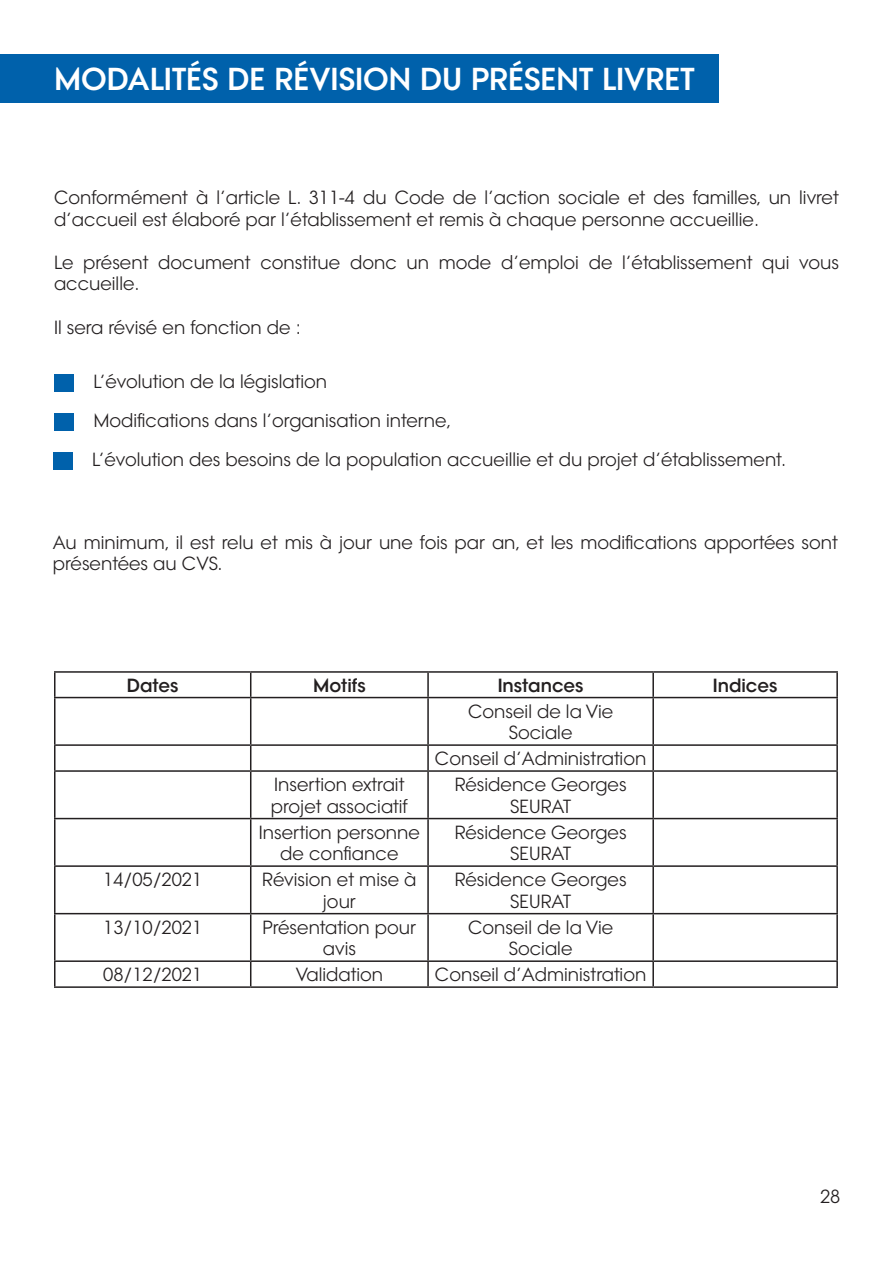
<style>
.page{position:relative;width:893px;height:1263px;background:#fff}
.page>*{position:absolute;margin:0;border:0;box-sizing:border-box;transform-origin:0 0}
.t1{font:700 30px "Vogue Avant Garde";color:#fff}
.t2{font:18px/21.6px "Vogue Avant Garde";color:#231f20}
.t3{font:700 18px "Vogue Avant Garde";color:#231f20}
</style>
<div class="page">
<div style="left:0;top:54px;width:719px;height:49px;background:#0061ab"></div>
<div style="left:54px;top:374px;width:19px;height:18px;background:#0061ab"></div>
<div style="left:54px;top:413px;width:19px;height:18px;background:#0061ab"></div>
<div style="left:53px;top:452px;width:19px;height:18px;background:#0061ab"></div>
<hr style="left:54px;top:671px;width:197px;height:2px;background:#231f20">
<hr style="left:54px;top:673px;width:2px;height:24px;background:#231f20">
<hr style="left:251px;top:671px;width:177px;height:2px;background:#231f20">
<svg style="left:250px;top:673px;width:1px;height:24px"></svg>
<hr style="left:428px;top:671px;width:225px;height:2px;background:#231f20">
<hr style="left:427px;top:673px;width:2px;height:24px;background:#231f20">
<hr style="left:653px;top:671px;width:185px;height:2px;background:#231f20">
<hr style="left:652px;top:673px;width:2px;height:24px;background:#231f20">
<hr style="left:836px;top:673px;width:2px;height:24px;background:#231f20">
<hr style="left:54px;top:697px;width:197px;height:1px;background:#231f20">
<hr style="left:54px;top:698px;width:2px;height:46px;background:#231f20">
<hr style="left:251px;top:697px;width:177px;height:1px;background:#231f20">
<hr style="left:250px;top:698px;width:1px;height:46px;background:#231f20">
<hr style="left:428px;top:697px;width:225px;height:1px;background:#231f20">
<hr style="left:427px;top:698px;width:2px;height:46px;background:#231f20">
<hr style="left:653px;top:697px;width:185px;height:1px;background:#231f20">
<hr style="left:652px;top:698px;width:2px;height:46px;background:#231f20">
<hr style="left:836px;top:698px;width:2px;height:46px;background:#231f20">
<hr style="left:54px;top:744px;width:197px;height:2px;background:#231f20">
<hr style="left:54px;top:746px;width:2px;height:24px;background:#231f20">
<hr style="left:251px;top:744px;width:177px;height:2px;background:#231f20">
<svg style="left:250px;top:746px;width:1px;height:24px"></svg>
<hr style="left:428px;top:744px;width:225px;height:2px;background:#231f20">
<hr style="left:427px;top:746px;width:2px;height:24px;background:#231f20">
<hr style="left:653px;top:744px;width:185px;height:2px;background:#231f20">
<hr style="left:652px;top:746px;width:2px;height:24px;background:#231f20">
<hr style="left:836px;top:746px;width:2px;height:24px;background:#231f20">
<hr style="left:54px;top:770px;width:197px;height:2px;background:#231f20">
<hr style="left:54px;top:772px;width:2px;height:46px;background:#231f20">
<hr style="left:251px;top:770px;width:177px;height:2px;background:#231f20">
<hr style="left:250px;top:772px;width:1px;height:46px;background:#231f20">
<hr style="left:428px;top:770px;width:225px;height:2px;background:#231f20">
<hr style="left:427px;top:772px;width:2px;height:46px;background:#231f20">
<hr style="left:653px;top:770px;width:185px;height:2px;background:#231f20">
<hr style="left:652px;top:772px;width:2px;height:46px;background:#231f20">
<hr style="left:836px;top:772px;width:2px;height:46px;background:#231f20">
<hr style="left:54px;top:818px;width:197px;height:1px;background:#231f20">
<hr style="left:54px;top:819px;width:2px;height:46px;background:#231f20">
<hr style="left:251px;top:818px;width:177px;height:1px;background:#231f20">
<hr style="left:250px;top:819px;width:1px;height:46px;background:#231f20">
<hr style="left:428px;top:818px;width:225px;height:1px;background:#231f20">
<hr style="left:427px;top:819px;width:2px;height:46px;background:#231f20">
<hr style="left:653px;top:818px;width:185px;height:1px;background:#231f20">
<hr style="left:652px;top:819px;width:2px;height:46px;background:#231f20">
<hr style="left:836px;top:819px;width:2px;height:46px;background:#231f20">
<hr style="left:54px;top:865px;width:197px;height:2px;background:#231f20">
<hr style="left:54px;top:867px;width:2px;height:46px;background:#231f20">
<hr style="left:251px;top:865px;width:177px;height:2px;background:#231f20">
<hr style="left:250px;top:867px;width:1px;height:46px;background:#231f20">
<hr style="left:428px;top:865px;width:225px;height:2px;background:#231f20">
<hr style="left:427px;top:867px;width:2px;height:46px;background:#231f20">
<hr style="left:653px;top:865px;width:185px;height:2px;background:#231f20">
<hr style="left:652px;top:867px;width:2px;height:46px;background:#231f20">
<hr style="left:836px;top:867px;width:2px;height:46px;background:#231f20">
<hr style="left:54px;top:913px;width:197px;height:1px;background:#231f20">
<hr style="left:54px;top:914px;width:2px;height:46px;background:#231f20">
<hr style="left:251px;top:913px;width:177px;height:1px;background:#231f20">
<hr style="left:250px;top:914px;width:1px;height:46px;background:#231f20">
<hr style="left:428px;top:913px;width:225px;height:1px;background:#231f20">
<hr style="left:427px;top:914px;width:2px;height:46px;background:#231f20">
<hr style="left:653px;top:913px;width:185px;height:1px;background:#231f20">
<hr style="left:652px;top:914px;width:2px;height:46px;background:#231f20">
<hr style="left:836px;top:914px;width:2px;height:46px;background:#231f20">
<hr style="left:54px;top:960px;width:197px;height:2px;background:#231f20">
<hr style="left:54px;top:962px;width:2px;height:24px;background:#231f20">
<hr style="left:251px;top:960px;width:177px;height:2px;background:#231f20">
<svg style="left:250px;top:962px;width:1px;height:24px"></svg>
<hr style="left:428px;top:960px;width:225px;height:2px;background:#231f20">
<hr style="left:427px;top:962px;width:2px;height:24px;background:#231f20">
<hr style="left:653px;top:960px;width:185px;height:2px;background:#231f20">
<hr style="left:652px;top:962px;width:2px;height:24px;background:#231f20">
<hr style="left:836px;top:962px;width:2px;height:24px;background:#231f20">
<hr style="left:54px;top:986px;width:197px;height:2px;background:#231f20">
<hr style="left:251px;top:986px;width:177px;height:2px;background:#231f20">
<hr style="left:428px;top:986px;width:225px;height:2px;background:#231f20">
<hr style="left:653px;top:986px;width:185px;height:2px;background:#231f20">
<hr style="left:892px;top:54px;width:1px;height:49px;background:#0061ab">
<p class="t1" style="left:54px;top:59px;width:642px">MODALITÉS DE RÉVISION DU PRÉSENT LIVRET</p>
<p class="t2" style="left:54px;top:186px;width:786px">Conformément à l’article L. 311-4 du Code de l’action sociale et des familles, un livret d’accueil est élaboré par l’établissement et remis à chaque personne accueillie.</p>
<p class="t2" style="left:54px;top:251px;width:786px">Le présent document constitue donc un mode d’emploi de l’établissement qui vous accueille.</p>
<p class="t2" style="left:54px;top:316px;width:248px">Il sera révisé en fonction de :</p>
<p class="t2" style="left:93px;top:371px;width:235px">L’évolution de la législation</p>
<p class="t2" style="left:93px;top:410px;width:360px">Modifications dans l’organisation interne,</p>
<p class="t2" style="left:92px;top:449px;width:695px">L’évolution des besoins de la population accueillie et du projet d’établissement.</p>
<p class="t2" style="left:53px;top:531px;width:786px">Au minimum, il est relu et mis à jour une fois par an, et les modifications apportées sont présentées au CVS.</p>
<p class="t3" style="left:127px;top:673px;width:53px">Dates</p>
<p class="t3" style="left:313px;top:673px;width:54px">Motifs</p>
<p class="t3" style="left:498px;top:673px;width:87px">Instances</p>
<p class="t3" style="left:713px;top:673px;width:66px">Indices</p>
<p class="t2" style="left:468px;top:700px;width:147px">Conseil de la Vie</p>
<p class="t2" style="left:509px;top:722px;width:65px">Sociale</p>
<p class="t2" style="left:435px;top:747px;width:213px">Conseil d’Administration</p>
<p class="t2" style="left:271px;top:773px;width:139px">Insertion extrait projet associatif</p>
<p class="t2" style="left:455px;top:773px;width:173px">Résidence Georges</p>
<p class="t2" style="left:510px;top:795px;width:62px">SEURAT</p>
<p class="t2" style="left:259px;top:821px;width:163px;text-align:center">Insertion personne de confiance</p>
<p class="t2" style="left:455px;top:821px;width:173px">Résidence Georges</p>
<p class="t2" style="left:510px;top:843px;width:62px">SEURAT</p>
<p class="t2" style="left:103px;top:868px;width:101px">14/05/2021</p>
<p class="t2" style="left:262px;top:868px;width:156px;text-align:center">Révision et mise à jour</p>
<p class="t2" style="left:455px;top:868px;width:173px">Résidence Georges</p>
<p class="t2" style="left:510px;top:890px;width:62px">SEURAT</p>
<p class="t2" style="left:103px;top:916px;width:101px">13/10/2021</p>
<p class="t2" style="left:263px;top:916px;width:155px;text-align:center">Présentation pour avis</p>
<p class="t2" style="left:468px;top:916px;width:147px">Conseil de la Vie</p>
<p class="t2" style="left:509px;top:938px;width:65px">Sociale</p>
<p class="t2" style="left:103px;top:964px;width:101px">08/12/2021</p>
<p class="t2" style="left:296px;top:964px;width:89px">Validation</p>
<p class="t2" style="left:435px;top:964px;width:213px">Conseil d’Administration</p>
<p class="t2" style="left:820px;top:1185px;width:22px">28</p>
</div>
